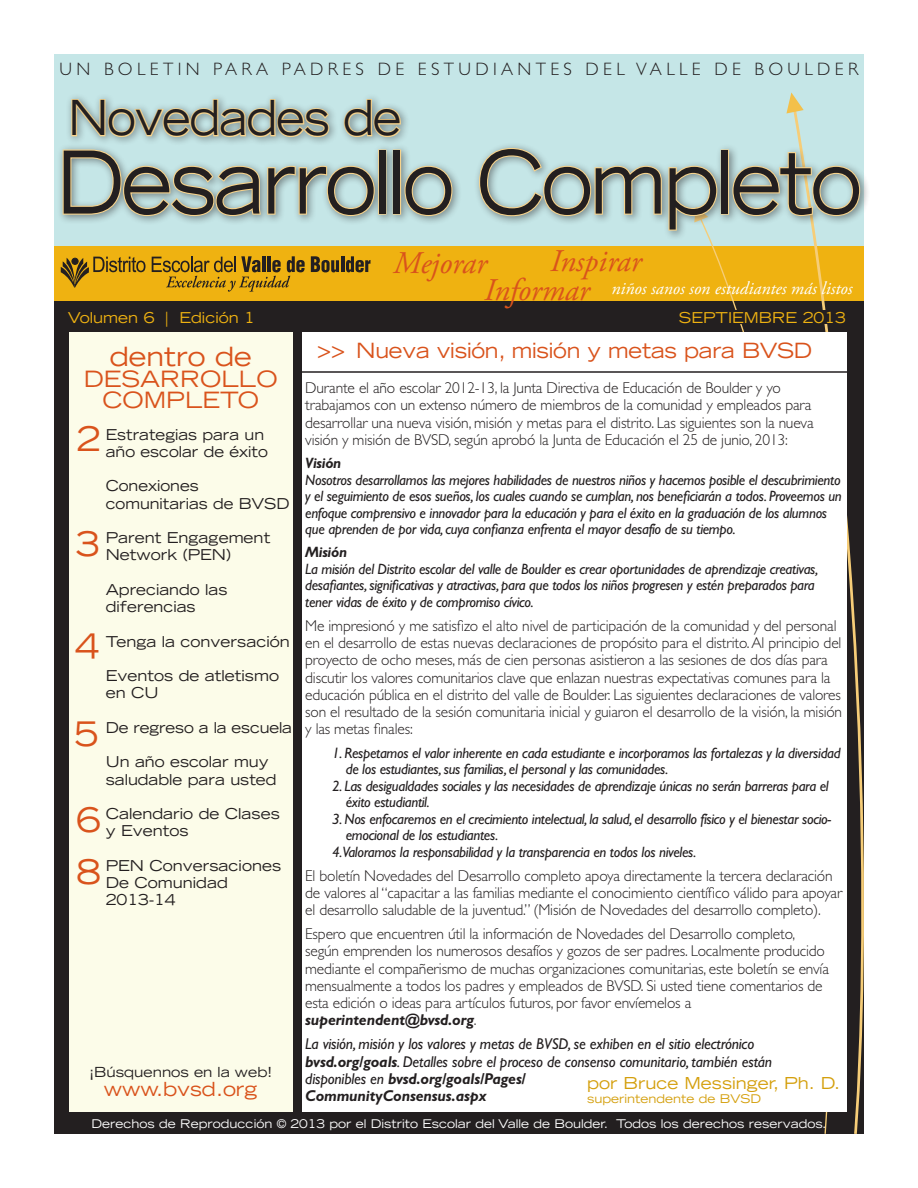
<style>
.page{position:relative;width:918px;height:1188px;background:#fff}
.page>*{position:absolute;margin:0;border:0;box-sizing:border-box;transform-origin:0 0}
.t1{font:expanded 86.7px "Trade Gothic LT Std";color:#231f20;scale:.88 1}
.t2{font:expanded 48.3px "Trade Gothic LT Std";color:#231f20;scale:.88 1}
.t3{font:expanded 33.75px/52.1px "Trade Gothic LT Std";color:#d9531c}
.t4{font:italic 31.5px/26.2px "Adobe Garamond Pro";color:#d9531c}
.t5{font:expanded 26.55px "Trade Gothic LT Std";color:#d9531c}
.t6{font:expanded 22.5px/21px "Trade Gothic LT Std";color:#d9531c;text-align:center}
.t7{font:expanded 21px "Trade Gothic LT Std";letter-spacing:-.01em;color:#d9531c}
.t8{font:expanded 19.5px "Trade Gothic LT Std";color:#d9531c}
.t9{font:300 18px "Gill Sans Std";letter-spacing:.24em;color:#231f20}
.t10{font:italic 18px "Adobe Garamond Pro";color:#fff}
.t11{font:expanded 16.5px "Trade Gothic LT Std";color:#d49f0c}
.t12{font:300 15.75px/17.2px "Gill Sans Std";letter-spacing:-.01em;color:#231f20}
.t13{font:italic 15.75px/17.2px "Gill Sans Std";letter-spacing:-.01em;color:#231f20}
.t14{font:italic 15px/16.5px "Gill Sans Std";letter-spacing:-.02em;color:#231f20}
.t15{font:expanded 15px/17.2px "Trade Gothic LT Std";color:#231f20}
.t16{font:expanded 15px "Trade Gothic LT Std";color:#efb211}
.t17{font:italic 700 15px "Gill Sans Std";letter-spacing:-.02em;color:#231f20}
.t18{font:expanded 13.95px "Trade Gothic LT Std";color:#231f20}
.t19{font:expanded 12px "Trade Gothic LT Std";color:#fff}
.t20{font:expanded 12px "Trade Gothic LT Std";color:#d49f0c}
.s1{font-size:23.4px}
.s2{font-weight:700;font-style:italic}
.s3{font-weight:700}
</style>
<div class="page">
<div style="left:54px;top:54px;width:810px;height:250px;background:#c5e6e7"></div>
<div style="left:54px;top:291px;width:810px;height:843px;background:#231f20"></div>
<div style="left:54px;top:246px;width:644px;height:55px;background:#efb211"></div>
<div style="left:69px;top:332px;width:224px;height:780px;background:#fcfce9"></div>
<svg style="left:698px;top:241px;width:166px;height:893px"></svg>
<div style="left:302px;top:332px;width:544px;height:780px;background:#fff"></div>
<div style="left:732px;top:310px;width:99px;height:13px;background:#231f20"></div>
<div style="left:56px;top:93px;width:814px;height:148px;background:#231f20;opacity:.5"></div>
<svg style="left:70px;top:98px;width:260px;height:40px"></svg>
<svg style="left:343px;top:98px;width:59px;height:40px"></svg>
<svg style="left:62px;top:148px;width:314px;height:69px"></svg>
<div style="left:378px;top:150px;width:8px;height:65px;border:2px solid #f7d38c"></div>
<div style="left:393px;top:150px;width:8px;height:65px;border:2px solid #f7d38c"></div>
<svg style="left:403px;top:165px;width:51px;height:52px"></svg>
<svg style="left:478px;top:147px;width:240px;height:85px"></svg>
<div style="left:721px;top:150px;width:8px;height:65px;border:2px solid #f7d38c"></div>
<svg style="left:731px;top:151px;width:130px;height:66px"></svg>
<svg style="left:311px;top:256px;width:28px;height:16px"></svg>
<hr style="left:341px;top:256px;width:3px;height:16px;background:#231f20">
<svg style="left:346px;top:256px;width:24px;height:16px"></svg>
<svg style="left:152px;top:256px;width:153px;height:36px"></svg>
<svg style="left:61px;top:257px;width:85px;height:31px"></svg>
<div style="left:72px;top:258px;width:6px;height:7px;border:1px solid #231f20;border-radius:50%"></div>
<hr style="left:302px;top:371px;width:552px;height:2px;background:#231f20">
<p class="t9" style="left:60px;top:59px;width:800px">UN BOLETIN PARA PADRES DE ESTUDIANTES DEL VALLE DE BOULDER</p>
<h2 class="t2" style="left:68px;top:86px;width:380px">Novedades de</h2>
<h1 class="t1" style="left:56px;top:125px;width:916px">Desarrollo Completo</h1>
<h3 class="t4" style="left:550px;top:249px;width:93px">Inspirar</h3>
<h3 class="t4" style="left:484px;top:251px;width:107px;text-indent:-91px">Mejorar<br>Informar</h3>
<p class="t10" style="left:611px;top:278px;width:243px">niños sanos son estudiantes más listos</p>
<p class="t16" style="left:68px;top:307px;width:188px">Volumen 6 | Edición 1</p>
<p class="t16" style="left:679px;top:307px;width:169px">Septiembre 2013</p>
<h3 class="t7" style="left:317px;top:337px;width:478px"><span class="s1">&gt;&gt;</span> Nueva visión, misión y metas para BVSD</h3>
<h3 class="t5" style="left:110px;top:339px;width:144px">dentro de</h3>
<h3 class="t6" style="left:84px;top:368px;width:195px">desarrollo completo</h3>
<h3 class="t3" style="left:76px;top:412px;width:26px">2</h3>
<p class="t12" style="left:305px;top:379px;width:510px">Durante el año escolar 2012-13, la Junta Directiva de Educación de Boulder y yo trabajamos con un extenso número de miembros de la comunidad y empleados para desarrollar una nueva visión, misión y metas para el distrito. Las siguientes son la nueva visión y misión de BVSD, según aprobó la Junta de Educación el 25 de junio, 2013:</p>
<p class="t17" style="left:305px;top:454px;width:38px">Visión</p>
<p class="t14" style="left:305px;top:471px;width:538px">Nosotros desarrollamos las mejores habilidades de nuestros niños y hacemos posible el descubrimiento y el seguimiento de esos sueños, los cuales cuando se cumplan, nos beneficiarán a todos. Proveemos un enfoque comprensivo e innovador para la educación y para el éxito en la graduación de los alumnos que aprenden de por vida, cuya confianza enfrenta el mayor desafío de su tiempo.</p>
<p class="t17" style="left:305px;top:544px;width:44px">Misión</p>
<p class="t14" style="left:305px;top:561px;width:515px">La misión del Distrito escolar del valle de Boulder es crear oportunidades de aprendizaje creativas, desafiantes, significativas y atractivas, para que todos los niños progresen y estén preparados para tener vidas de éxito y de compromiso cívico.</p>
<p class="t12" style="left:305px;top:617px;width:538px">Me impresionó y me satisfizo el alto nivel de participación de la comunidad y del personal en el desarrollo de estas nuevas declaraciones de propósito para el distrito. Al principio del proyecto de ocho meses, más de cien personas asistieron a las sesiones de dos días para discutir los valores comunitarios clave que enlazan nuestras expectativas comunes para la educación pública en el distrito del valle de Boulder. Las siguientes declaraciones de valores son el resultado de la sesión comunitaria inicial y guiaron el desarrollo de la visión, la misión y las metas finales:</p>
<p class="t14" style="left:346px;top:744px;width:497px;text-indent:-13px">1. Respetamos el valor inherente en cada estudiante e incorporamos las fortalezas y la diversidad de los estudiantes, sus familias, el personal y las comunidades.</p>
<p class="t14" style="left:346px;top:777px;width:484px;text-indent:-13px">2. Las desigualdades sociales y las necesidades de aprendizaje únicas no serán barreras para el éxito estudiantil.</p>
<p class="t14" style="left:332px;top:810px;width:500px">3. Nos enfocaremos en el crecimiento intelectual, la salud, el desarrollo físico y el bienestar socio-</p>
<p class="t14" style="left:346px;top:827px;width:154px">emocional de los estudiantes.</p>
<p class="t14" style="left:332px;top:843px;width:366px">4.Valoramos la responsabilidad y la transparencia en todos los niveles.</p>
<p class="t12" style="left:305px;top:867px;width:538px">El boletín Novedades del Desarrollo completo apoya directamente la tercera declaración de valores al “capacitar a las familias mediante el conocimiento científico válido para apoyar el desarrollo saludable de la juventud.” (Misión de Novedades del desarrollo completo).</p>
<p class="t12" style="left:305px;top:925px;width:525px">Espero que encuentren útil la información de Novedades del Desarrollo completo, según emprenden los numerosos desafíos y gozos de ser padres. Localmente producido mediante el compañerismo de muchas organizaciones comunitarias, este boletín se envía mensualmente a todos los padres y empleados de BVSD. Si usted tiene comentarios de esta edición o ideas para artículos futuros, por favor envíemelos a <span class="s2">superintendent@bvsd.org</span>.</p>
<p class="t13" style="left:305px;top:1035px;width:468px">La visión, misión y los valores y metas de BVSD, se exhiben en el sitio electrónico <span class="s3">bvsd.org/goals</span>. Detalles sobre el proceso de consenso comunitario, también están disponibles en <span class="s3">bvsd.org/goals/Pages/<br>CommunityConsensus.aspx</span></p>
<p class="t15" style="left:106px;top:425px;width:164px">Estrategias para un año escolar de éxito</p>
<p class="t15" style="left:106px;top:477px;width:172px">Conexiones comunitarias de BVSD</p>
<p class="t15" style="left:106px;top:529px;width:166px">Parent Engagement<br>Network (PEN)</p>
<p class="t15" style="left:106px;top:580px;width:123px">Apreciando las diferencias</p>
<p class="t15" style="left:106px;top:632px;width:186px">Tenga la conversación</p>
<p class="t15" style="left:106px;top:667px;width:175px">Eventos de atletismo en CU</p>
<p class="t15" style="left:106px;top:718px;width:188px">De regreso a la escuela</p>
<p class="t15" style="left:106px;top:753px;width:172px">Un año escolar muy saludable para usted</p>
<p class="t15" style="left:106px;top:805px;width:176px">Calendario de Clases y Eventos</p>
<p class="t15" style="left:106px;top:856px;width:177px">PEN Conversaciones<br>De Comunidad<br>2013-14</p>
<h3 class="t3" style="left:76px;top:517px;width:26px">3</h3>
<h3 class="t3" style="left:75px;top:619px;width:26px">4</h3>
<h3 class="t3" style="left:74px;top:707px;width:26px">5</h3>
<h3 class="t3" style="left:76px;top:793px;width:26px">6<br>8</h3>
<p class="t18" style="left:89px;top:1062px;width:184px">¡Búsquennos en la web!</p>
<p class="t8" style="left:104px;top:1076px;width:155px">www.bvsd.org</p>
<p class="t11" style="left:587px;top:1072px;width:254px">por Bruce Messinger, Ph. D.</p>
<p class="t20" style="left:587px;top:1091px;width:165px">superintendente de BVSD</p>
<p class="t19" style="left:92px;top:1116px;width:736px">Derechos de Reproducción © 2013 por el Distrito Escolar del Valle de Boulder. Todos los derechos reservados.</p>
</div>
